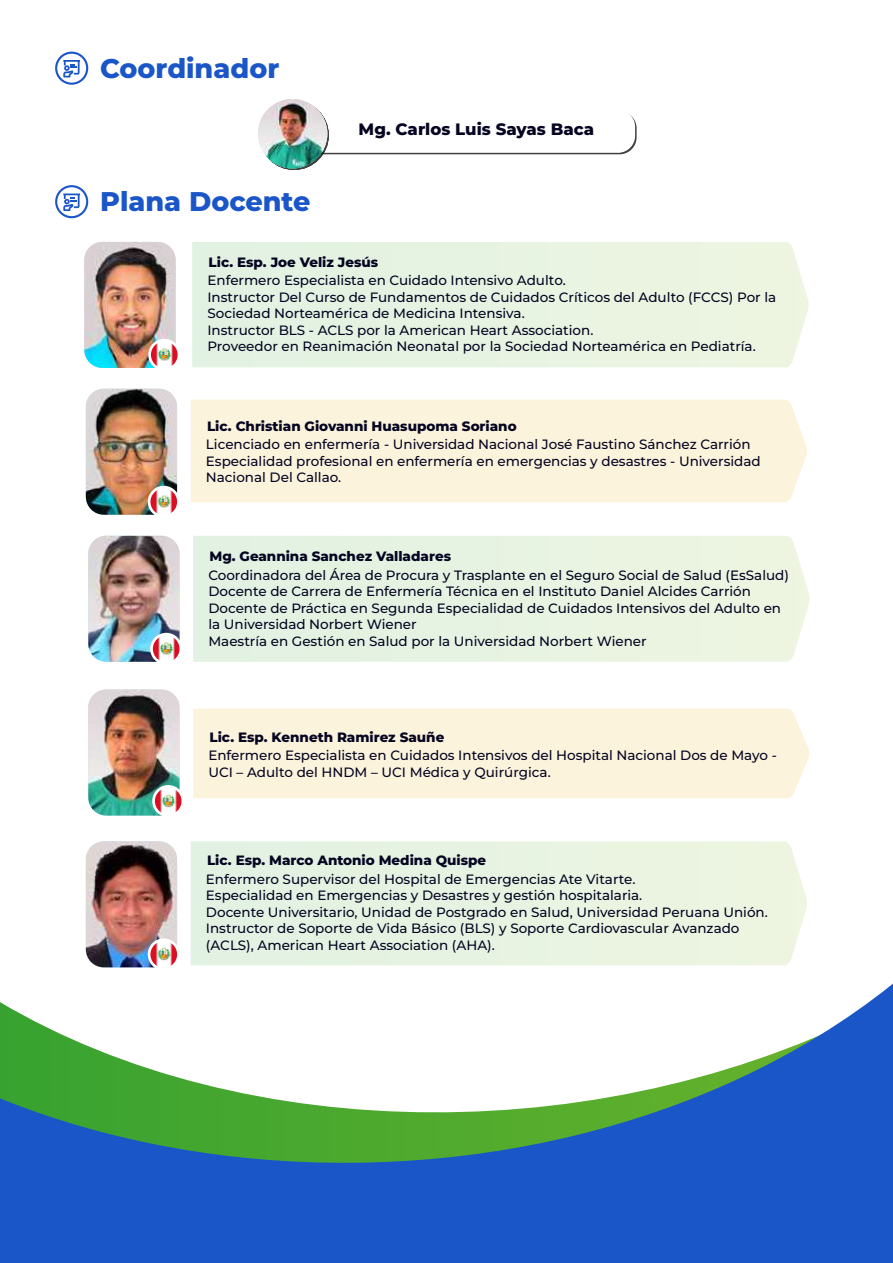
<style>
.page{position:relative;width:893px;height:1263px;background:#fff}
.page>*{position:absolute;margin:0;border:0;box-sizing:border-box;transform-origin:0 0}
.t1{font:800 27px "Montserrat";color:#1b56c9}
.t2{font:800 16.5px "Montserrat";color:#050521}
.t3{font:500 13.5px/16.5px "Montserrat";color:#050521}
.t4{font:800 13.5px "Montserrat";color:#050521}
</style>
<div class="page">
<div style="left:192px;top:242px;width:617px;height:125px;background:#e8f3e2"></div>
<img style="left:84px;top:242px;width:92px;height:126px">
<div style="left:148px;top:339px;width:32px;height:32px;background:#fff;border-radius:50%"></div>
<img style="left:151px;top:341px;width:27px;height:27px;border-radius:13px">
<div style="left:193px;top:536px;width:617px;height:126px;background:#e8f3e2"></div>
<img style="left:88px;top:536px;width:92px;height:126px">
<svg style="left:150px;top:633px;width:32px;height:32px"></svg>
<img style="left:153px;top:635px;width:27px;height:27px;border-radius:13px">
<div style="left:191px;top:841px;width:616px;height:94px;background:#e8f3e2"></div>
<img style="left:86px;top:841px;width:91px;height:94px">
<svg style="left:55px;top:52px;width:33px;height:33px"></svg>
<svg style="left:304px;top:111px;width:333px;height:43px"></svg>
<div style="left:302px;top:110px;width:333px;height:43px;background:#fff;border-radius:17px"></div>
<svg style="left:259px;top:100px;width:70px;height:70px"></svg>
<img style="left:258px;top:99px;width:69px;height:69px;border-radius:35px">
<svg style="left:55px;top:185px;width:33px;height:33px"></svg>
<div style="left:193px;top:708px;width:617px;height:90px;background:#fcf3dc"></div>
<img style="left:88px;top:689px;width:92px;height:126px">
<svg style="left:152px;top:785px;width:32px;height:32px"></svg>
<img style="left:155px;top:788px;width:27px;height:26px;border-radius:13px">
<div style="left:191px;top:399px;width:616px;height:103px;background:#fcf3dc"></div>
<img style="left:86px;top:389px;width:91px;height:126px">
<svg style="left:148px;top:486px;width:32px;height:32px"></svg>
<img style="left:150px;top:488px;width:27px;height:27px;border-radius:13px">
<svg style="left:0;top:935px;width:893px;height:328px"></svg>
<h1 class="t1" style="left:100px;top:48px;width:181px">Coordinador</h1>
<h1 class="t1" style="left:100px;top:182px;width:212px">Plana Docente</h1>
<p class="t2" style="left:359px;top:117px;width:237px">Mg. Carlos Luis Sayas Baca</p>
<p class="t4" style="left:209px;top:252px;width:171px">Lic. Esp. Joe Veliz Jesús</p>
<p class="t3" style="left:207px;top:272px;width:570px">Enfermero Especialista en Cuidado Intensivo Adulto.<br>Instructor Del Curso de Fundamentos de Cuidados Críticos del Adulto (FCCS) Por la Sociedad Norteamérica de Medicina Intensiva.<br>Instructor BLS - ACLS por la American Heart Association.<br>Proveedor en Reanimación Neonatal por la Sociedad Norteamérica en Pediatría.</p>
<p class="t4" style="left:207px;top:416px;width:311px">Lic. Christian Giovanni Huasupoma Soriano</p>
<p class="t3" style="left:206px;top:436px;width:556px">Licenciado en enfermería - Universidad Nacional José Faustino Sánchez Carrión<br>Especialidad profesional en enfermería en emergencias y desastres - Universidad<br>Nacional Del Callao.</p>
<p class="t4" style="left:209px;top:547px;width:243px">Mg. Geannina Sanchez Valladares</p>
<p class="t3" style="left:208px;top:566px;width:582px">Coordinadora del Área de Procura y Trasplante en el Seguro Social de Salud (EsSalud)<br>Docente de Carrera de Enfermería Técnica en el Instituto Daniel Alcides Carrión Docente de Práctica en Segunda Especialidad de Cuidados Intensivos del Adulto en la Universidad Norbert Wiener<br>Maestría en Gestión en Salud por la Universidad Norbert Wiener</p>
<p class="t4" style="left:209px;top:727px;width:236px">Lic. Esp. Kenneth Ramirez Sauñe</p>
<p class="t3" style="left:208px;top:746px;width:570px">Enfermero Especialista en Cuidados Intensivos del Hospital Nacional Dos de Mayo -<br>UCI – Adulto del HNDM – UCI Médica y Quirúrgica.</p>
<p class="t4" style="left:207px;top:851px;width:281px">Lic. Esp. Marco Antonio Medina Quispe</p>
<p class="t3" style="left:206px;top:870px;width:563px">Enfermero Supervisor del Hospital de Emergencias Ate Vitarte.<br>Especialidad en Emergencias y Desastres y gestión hospitalaria.<br>Docente Universitario, Unidad de Postgrado en Salud, Universidad Peruana Unión.<br>Instructor de Soporte de Vida Básico (BLS) y Soporte Cardiovascular Avanzado (ACLS), American Heart Association (AHA).</p>
</div>
